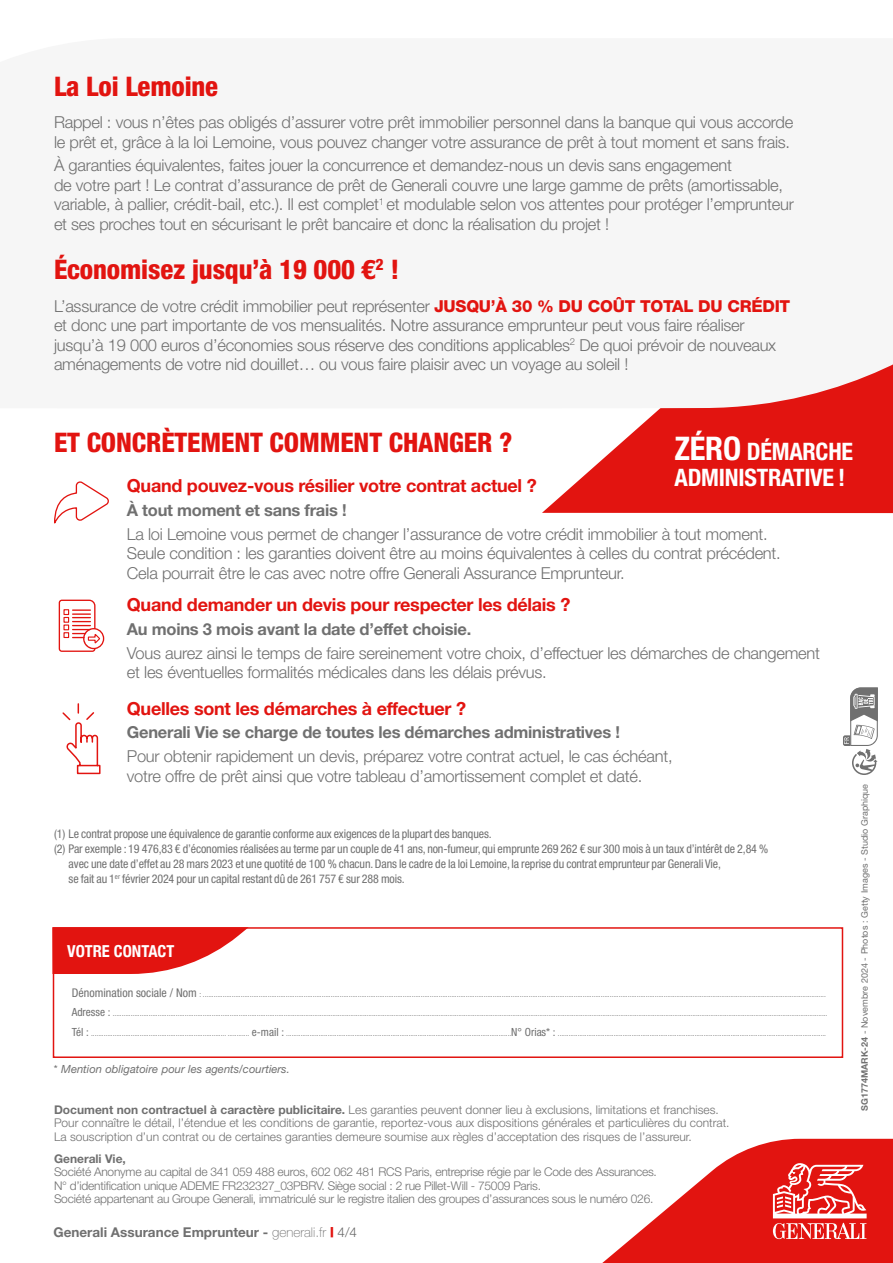
<style>
.page{position:relative;width:893px;height:1263px;background:#fff}
.page>*{position:absolute;margin:0;border:0;box-sizing:border-box;transform-origin:0 0}
.t1{font:800 condensed 27px "Helvetica Neue LT Std";letter-spacing:-.005em;color:#e21410}
.t2{font:700 condensed 24.15px/25.5px "Helvetica Neue LT Std";letter-spacing:-.01em;color:#fff}
.t3{font:700 18px "Helvetica Neue LT Std";letter-spacing:-.015em;color:#e21410}
.t4{font:300 16.5px/19.5px "Helvetica Neue LT Std";letter-spacing:-.015em;color:#707070}
.t5{font:700 16.5px "Helvetica Neue LT Std";letter-spacing:-.015em;color:#707070}
.t6{font:700 condensed 16.5px "Helvetica Neue";color:#fff}
.t7{font:700 13.5px "Helvetica Neue LT Std";color:#707070}
.t8{font:condensed 12px "Helvetica Neue LT Std";letter-spacing:-.01em;color:#707070}
.t9{font:300 12px/13.5px "Helvetica Neue LT Std";color:#707070}
.t10{font:300 12px/13.5px "Helvetica Neue LT Std";letter-spacing:-.02em;color:#707070}
.t11{font:700 12px "Helvetica Neue LT Std";color:#707070}
.t12{font:italic 11.25px "Helvetica Neue LT Std";color:#707070}
.t13{font:9px "Helvetica Neue LT Std";color:#707070}
.t14{font:condensed 7.5px "Helvetica Neue LT Std";color:#707070}
.s1{font-weight:800;color:#e21410}
.s2{font-size:32.55px}
.s3{font-size:12px}
.s4{font-size:11.25px}
.s5{font-style:normal}
.s6{font-weight:700}
.s7{font-weight:100}
.s8{font-weight:900;font-stretch:expanded;color:#e21410}
.s9{font-weight:300;color:#666}
</style>
<div class="page">
<svg style="left:602px;top:1139px;width:291px;height:124px"></svg>
<div style="left:867px;top:1239px;width:25px;height:24px;background:#e21410"></div>
<svg style="left:843px;top:687px;width:35px;height:88px"></svg>
<div style="left:53px;top:927px;width:790px;height:131px;border:2px solid #e21410"></div>
<svg style="left:52px;top:927px;width:197px;height:47px"></svg>
<svg style="left:542px;top:409px;width:351px;height:104px;fill:#e21410"></svg>
<svg style="left:659px;top:364px;width:234px;height:45px;fill:#f6f6f6"></svg>
<svg style="left:54px;top:481px;width:55px;height:43px"></svg>
<svg style="left:59px;top:600px;width:45px;height:52px"></svg>
<svg style="left:62px;top:703px;width:39px;height:72px"></svg>
<h1 class="t1" style="left:54px;top:69px;width:166px">La Loi Lemoine</h1>
<p class="t4" style="left:54px;top:112px;width:741px">Rappel : vous n’êtes pas obligés d’assurer votre prêt immobilier personnel dans la banque qui vous accorde le prêt et, grâce à la loi Lemoine, vous pouvez changer votre assurance de prêt à tout moment et sans frais.</p>
<p class="t4" style="left:54px;top:155px;width:741px">À garanties équivalentes, faites jouer la concurrence et demandez-nous un devis sans engagement<br>de votre part ! Le contrat d’assurance de prêt de Generali couvre une large gamme de prêts (amortissable, variable, à pallier, crédit-bail, etc.). Il est complet<sup>1</sup> et modulable selon vos attentes pour protéger l’emprunteur et ses proches tout en sécurisant le prêt bancaire et donc la réalisation du projet !</p>
<h1 class="t1" style="left:54px;top:253px;width:347px">Économisez jusqu’à 19 000 €<sup>2</sup> !</h1>
<p class="t4" style="left:54px;top:296px;width:738px">L’assurance de votre crédit immobilier peut représenter <span class="s1">JUSQU’À 30 % DU COÛT TOTAL DU CRÉDIT </span>et donc une part importante de vos mensualités. Notre assurance emprunteur peut vous faire réaliser jusqu’à 19 000 euros d’économies sous réserve des conditions applicables<sup>2</sup> De quoi prévoir de nouveaux aménagements de votre nid douillet… ou vous faire plaisir avec un voyage au soleil !</p>
<h1 class="t1" style="left:54px;top:426px;width:460px">ET CONCRÈTEMENT COMMENT CHANGER ?</h1>
<h2 class="t2" style="left:674px;top:438px;width:180px"><span class="s2">ZÉRO</span> DÉMARCHE<br>ADMINISTRATIVE !</h2>
<p class="t3" style="left:127px;top:475px;width:411px">Quand pouvez-vous résilier votre contrat actuel ?</p>
<p class="t5" style="left:127px;top:500px;width:221px">À tout moment et sans frais !</p>
<p class="t4" style="left:127px;top:524px;width:655px">La loi Lemoine vous permet de changer l’assurance de votre crédit immobilier à tout moment.<br>Seule condition : les garanties doivent être au moins équivalentes à celles du contrat précédent.<br>Cela pourrait être le cas avec notre offre Generali Assurance Emprunteur.</p>
<p class="t3" style="left:127px;top:593px;width:445px">Quand demander un devis pour respecter les délais ?</p>
<p class="t5" style="left:127px;top:619px;width:346px">Au moins 3 mois avant la date d’effet choisie.</p>
<p class="t4" style="left:127px;top:643px;width:695px">Vous aurez ainsi le temps de faire sereinement votre choix, d’effectuer les démarches de changement et les éventuelles formalités médicales dans les délais prévus.</p>
<p class="t3" style="left:127px;top:697px;width:341px">Quelles sont les démarches à effectuer ?</p>
<p class="t5" style="left:127px;top:722px;width:495px">Generali Vie se charge de toutes les démarches administratives !</p>
<p class="t4" style="left:127px;top:746px;width:547px">Pour obtenir rapidement un devis, préparez votre contrat actuel, le cas échéant, votre offre de prêt ainsi que votre tableau d’amortissement complet et daté.</p>
<p class="t8" style="left:54px;top:826px;width:439px">(1) Le contrat propose une équivalence de garantie conforme aux exigences de la plupart des banques.</p>
<p class="t8" style="left:54px;top:841px;width:716px">(2) Par exemple : 19 476,83 € d’économies réalisées au terme par un couple de 41 ans, non-fumeur, qui emprunte 269 262 € sur 300 mois à un taux d’intérêt de 2,84 %</p>
<p class="t8" style="left:69px;top:856px;width:654px">avec une date d’effet au 28 mars 2023 et une quotité de 100 % chacun. Dans le cadre de la loi Lemoine, la reprise du contrat emprunteur par Generali Vie,</p>
<p class="t8" style="left:69px;top:871px;width:338px">se fait au 1<sup>er</sup> février 2024 pour un capital restant dû de 261 757 € sur 288 mois.</p>
<p class="t6" style="left:67px;top:937px;width:109px">VOTRE CONTACT</p>
<p class="t14" style="left:72px;top:989px;width:755px"><span class="s3">Dénomination sociale / Nom</span> : ..........................................................................................................................................................................................................................................................................................................................................................</p>
<p class="t14" style="left:72px;top:1009px;width:757px"><span class="s4">Adresse :</span> .............................................................................................................................................................................................................................................................................................................................................................................................................</p>
<p class="t14" style="left:72px;top:1028px;width:756px"><span class="s4">Tél :</span> ........................................................................... ............ <span class="s4">e-mail :</span> .............................................................................................................................<span class="s4">N° Orias* :</span> .....................................................................................................................................................</p>
<p class="t12" style="left:54px;top:1062px;width:238px"><span class="s5">*</span> Mention obligatoire pour les agents/courtiers.</p>
<p class="t9" style="left:54px;top:1102px;width:677px"><span class="s6">Document non contractuel à caractère publicitaire.</span> Les garanties peuvent donner lieu à exclusions, limitations et franchises.<br>Pour connaître le détail, l’étendue et les conditions de garantie, reportez-vous aux dispositions générales et particulières du contrat.<br>La souscription d’un contrat ou de certaines garanties demeure soumise aux règles d’acceptation des risques de l’assureur.</p>
<p class="t11" style="left:54px;top:1151px;width:73px">Generali Vie,</p>
<p class="t10" style="left:54px;top:1165px;width:604px">Société Anonyme au capital de 341 059 488 euros, 602 062 481 RCS Paris, entreprise régie par le Code des Assurances.<br>N° d’identification unique ADEME FR232327_03PBRV. Siège social : 2 rue Pillet-Will - 75009 Paris.<br>Société appartenant au Groupe Generali, immatriculé sur le registre italien des groupes d’assurances sous le numéro 026.</p>
<p class="t7" style="left:53px;top:1224px;width:305px">Generali Assurance Emprunteur - <span class="s7">generali.fr</span> <span class="s8">|</span> <span class="s9">4/4</span></p>
<p class="t13" style="left:859px;top:1111px;width:328px;rotate:-90deg"><span class="s6">SG1774MARK-24</span> - Novembre 2024 - Photos : Getty Images - Studio Graphique</p>
</div>
